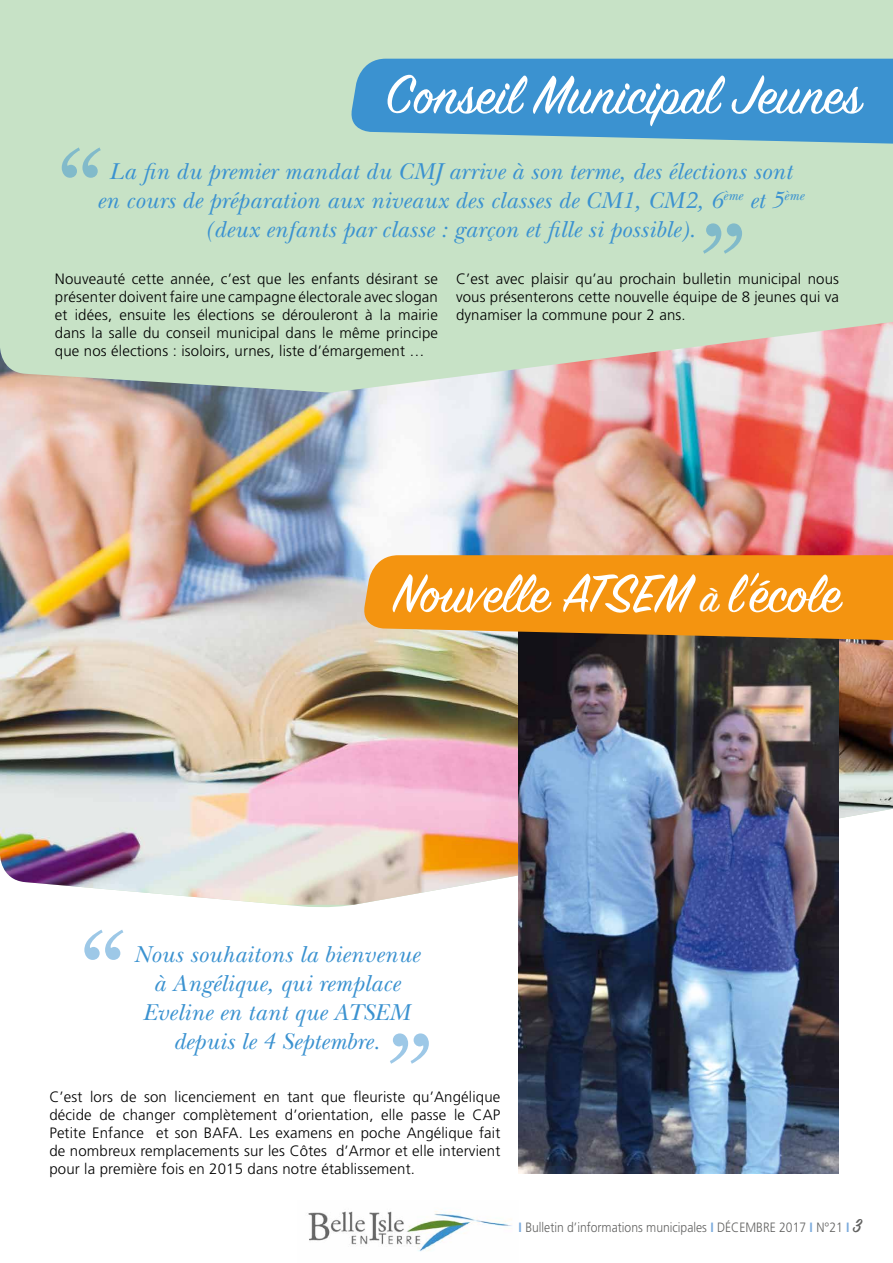
<style>
.page{position:relative;width:893px;height:1263px;background:#fff}
.page>*{position:absolute;margin:0;border:0;box-sizing:border-box;transform-origin:0 0}
.t1{font:60px "Sign Painter House Script";color:#fff}
.t2{font:italic 24px/28.8px "New Baskerville";letter-spacing:.01em;color:#3b92d0;text-align:center}
.t3{font:300 15px/18px "Frutiger";letter-spacing:.01em;color:#000;text-align:justify}
.t4{font:300 13.5px "Frutiger";color:#626261;scale:.9 1}
.s1{font-size:45px}
.s2{font-weight:700;color:#7babdd}
.s3{font-family:"Sign Painter House Script";font-weight:600;font-size:21px}
</style>
<div class="page">
<img style="left:308px;top:1211px;width:204px;height:41px">
<img style="left:0;top:393px;width:893px;height:512px">
<svg style="left:0;top:0;width:893px;height:393px;background:#c8dec4"></svg>
<svg style="left:348px;top:59px;width:545px;height:85px;background:#4799cf"></svg>
<svg style="left:62px;top:147px;width:39px;height:31px"></svg>
<svg style="left:84px;top:929px;width:39px;height:31px"></svg>
<svg style="left:703px;top:223px;width:39px;height:31px"></svg>
<svg style="left:390px;top:1033px;width:39px;height:31px"></svg>
<img style="left:519px;top:641px;width:320px;height:533px">
<svg style="left:361px;top:555px;width:532px;height:86px;background:#e9931b"></svg>
<h1 class="t1" style="left:386px;top:58px;width:477px">Conseil Municipal Jeunes</h1>
<h2 class="t2" style="left:97px;top:157px;width:708px">La fin du premier mandat du CMJ arrive à son terme, des élections sont en cours de préparation aux niveaux des classes de CM1, CM2, 6<sup>ème</sup> et 5<sup>ème </sup>(deux enfants par classe : garçon et fille si possible).</h2>
<p class="t3" style="left:55px;top:269px;width:384px">Nouveauté cette année, c’est que les enfants désirant se présenter doivent faire une campagne électorale avec slogan et idées, ensuite les élections se dérouleront à la mairie dans la salle du conseil municipal dans le même principe que nos élections : isoloirs, urnes, liste d’émargement …</p>
<p class="t3" style="left:456px;top:269px;width:385px">C’est avec plaisir qu’au prochain bulletin municipal nous vous présenterons cette nouvelle équipe de 8 jeunes qui va dynamiser la commune pour 2 ans.</p>
<h1 class="t1" style="left:393px;top:557px;width:449px">Nouvelle ATSEM <span class="s1">à</span> l’école</h1>
<h2 class="t2" style="left:133px;top:940px;width:287px">Nous souhaitons la bienvenue à Angélique, qui remplace<br>Eveline en tant que ATSEM depuis le 4 Septembre.</h2>
<p class="t3" style="left:49px;top:1087px;width:453px">C’est lors de son licenciement en tant que fleuriste qu’Angélique décide de changer complètement d’orientation, elle passe le CAP Petite Enfance et son BAFA. Les examens en poche Angélique fait de nombreux remplacements sur les Côtes d’Armor et elle intervient pour la première fois en 2015 dans notre établissement.</p>
<p class="t4" style="left:519px;top:1219px;width:382px"><span class="s2">I</span> Bulletin d’informations municipales <span class="s2">I</span> DÉCEMBRE 2017 <span class="s2">I</span> N°21 <span class="s2">I</span> <span class="s3">3</span></p>
</div>
